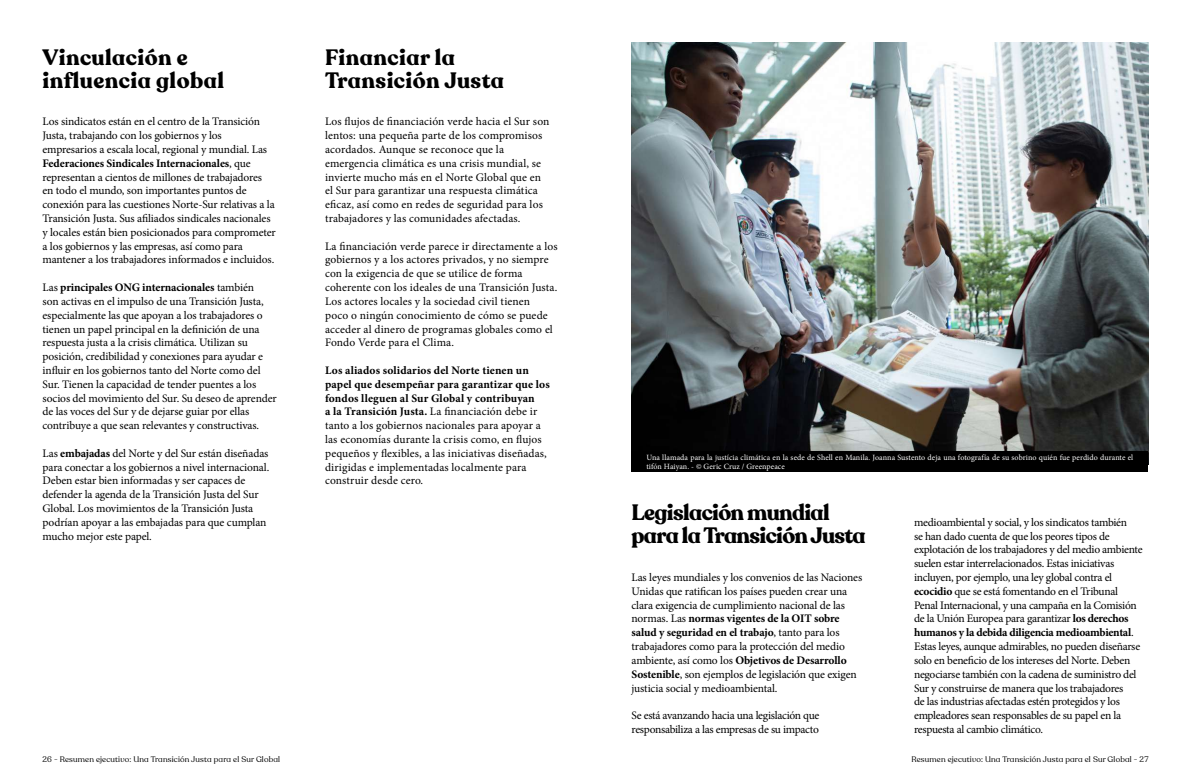
<style>
.page{position:relative;width:1191px;height:780px;background:#fff}
.page>*{position:absolute;margin:0;border:0;box-sizing:border-box;transform-origin:0 0}
.t1{font:700 22px/23px "Recoleta Alt";letter-spacing:.02em;color:#000}
.t2{font:700 22px/23px "Recoleta Alt";letter-spacing:-.03em;color:#000}
.t3{font:11.5px/13.8px "Minion Pro";letter-spacing:-.01em;color:#000}
.t4{font:11.5px/13.8px "Minion Pro";letter-spacing:.01em;color:#000}
.t5{font:8px/9px "Minion Pro";letter-spacing:.01em;color:#fff}
.t6{font:8px "Recoleta Alt";letter-spacing:.02em;color:#000}
.s1{font-weight:700}
</style>
<div class="page">
<img style="left:631px;top:43px;width:517px;height:408px">
<div style="left:631px;top:451px;width:517px;height:21px;background:#000"></div>
<h1 class="t1" style="left:43px;top:46px;width:183px">Vinculación e influencia global</h1>
<p class="t3" style="left:43px;top:115px;width:235px">Los sindicatos están en el centro de la Transición Justa, trabajando con los gobiernos y los empresarios a escala local, regional y mundial. Las <span class="s1">Federaciones Sindicales Internacionales</span>, que representan a cientos de millones de trabajadores en todo el mundo, son importantes puntos de conexión para las cuestiones Norte-Sur relativas a la Transición Justa. Sus afiliados sindicales nacionales y locales están bien posicionados para comprometer a los gobiernos y las empresas, así como para mantener a los trabajadores informados e incluidos.</p>
<p class="t3" style="left:43px;top:280px;width:236px">Las <span class="s1">principales ONG internacionales</span> también<br>son activas en el impulso de una Transición Justa, especialmente las que apoyan a los trabajadores o tienen un papel principal en la definición de una respuesta justa a la crisis climática. Utilizan su posición, credibilidad y conexiones para ayudar e influir en los gobiernos tanto del Norte como del Sur. Tienen la capacidad de tender puentes a los socios del movimiento del Sur. Su deseo de aprender de las voces del Sur y de dejarse guiar por ellas contribuye a que sean relevantes y constructivas.</p>
<p class="t3" style="left:43px;top:446px;width:228px">Las <span class="s1">embajadas</span> del Norte y del Sur están diseñadas para conectar a los gobiernos a nivel internacional.<br>Deben estar bien informadas y ser capaces de defender la agenda de la Transición Justa del Sur Global. Los movimientos de la Transición Justa podrían apoyar a las embajadas para que cumplan mucho mejor este papel.</p>
<h1 class="t1" style="left:325px;top:46px;width:180px">Financiar la<br>Transición Justa</h1>
<p class="t4" style="left:325px;top:115px;width:226px">Los flujos de financiación verde hacia el Sur son lentos: una pequeña parte de los compromisos acordados. Aunque se reconoce que la emergencia climática es una crisis mundial, se invierte mucho más en el Norte Global que en el Sur para garantizar una respuesta climática eficaz, así como en redes de seguridad para los trabajadores y las comunidades afectadas.</p>
<p class="t4" style="left:325px;top:239px;width:234px">La financiación verde parece ir directamente a los gobiernos y a los actores privados, y no siempre con la exigencia de que se utilice de forma coherente con los ideales de una Transición Justa.<br>Los actores locales y la sociedad civil tienen<br>poco o ningún conocimiento de cómo se puede acceder al dinero de programas globales como el Fondo Verde para el Clima.</p>
<p class="t4" style="left:325px;top:363px;width:226px"><span class="s1">Los aliados solidarios del Norte tienen un papel que desempeñar para garantizar que los fondos lleguen al Sur Global y contribuyan<br>a la Transición Justa.</span> La financiación debe ir tanto a los gobiernos nacionales para apoyar a las economías durante la crisis como, en flujos pequeños y flexibles, a las iniciativas diseñadas, dirigidas e implementadas localmente para construir desde cero.</p>
<p class="t5" style="left:646px;top:452px;width:488px">Una llamada para la justícia climática en la sede de Shell en Manila. Joanna Sustento deja una fotografía de su sobrino quién fue perdido durante el tifón Haiyan. - © Geric Cruz / Greenpeace</p>
<h1 class="t2" style="left:631px;top:501px;width:236px">Legislación mundial para la Transición Justa</h1>
<p class="t3" style="left:631px;top:570px;width:232px">Las leyes mundiales y los convenios de las Naciones Unidas que ratifican los países pueden crear una clara exigencia de cumplimiento nacional de las normas. Las <span class="s1">normas vigentes de la OIT sobre salud y seguridad en el trabajo</span>, tanto para los trabajadores como para la protección del medio ambiente, así como los <span class="s1">Objetivos de Desarrollo Sostenible</span>, son ejemplos de legislación que exigen justicia social y medioambiental.</p>
<p class="t3" style="left:631px;top:708px;width:189px">Se está avanzando hacia una legislación que responsabiliza a las empresas de su impacto</p>
<p class="t3" style="left:914px;top:515px;width:230px">medioambiental y social, y los sindicatos también<br>se han dado cuenta de que los peores tipos de explotación de los trabajadores y del medio ambiente suelen estar interrelacionados. Estas iniciativas incluyen, por ejemplo, una ley global contra el <span class="s1">ecocidio</span> que se está fomentando en el Tribunal Penal Internacional, y una campaña en la Comisión de la Unión Europea para garantizar <span class="s1">los derechos humanos y la debida diligencia medioambiental</span>.<br>Estas leyes, aunque admirables, no pueden diseñarse solo en beneficio de los intereses del Norte. Deben negociarse también con la cadena de suministro del Sur y construirse de manera que los trabajadores<br>de las industrias afectadas estén protegidos y los empleadores sean responsables de su papel en la respuesta al cambio climático.</p>
<p class="t6" style="left:43px;top:753px;width:239px">26 - Resumen ejecutivo: Una Transición Justa para el Sur Global</p>
<p class="t6" style="left:911px;top:753px;width:238px">Resumen ejecutivo: Una Transición Justa para el Sur Global - 27</p>
</div>
